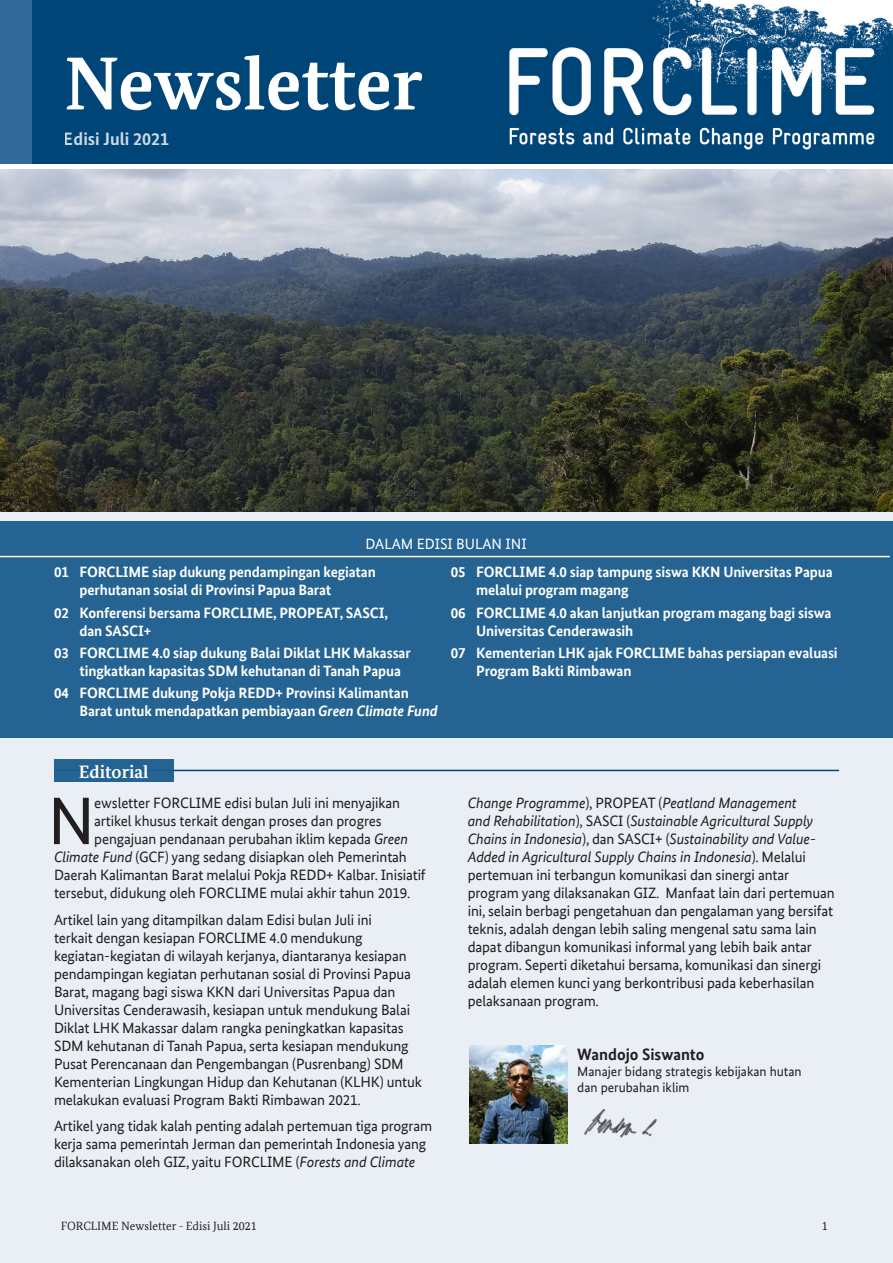
<style>
.page{position:relative;width:893px;height:1263px;background:#fff}
.page>*{position:absolute;margin:0;border:0;box-sizing:border-box;transform-origin:0 0}
.Nesletter_Title{font:700 75px "Bundes Serif Office";color:#fff}
.Body_Text{font:67.2px "Bundes Sans Office";color:#231f20}
.t1{font:700 18px "Bundes Sans Office";color:#fff}
.Header_01{font:700 18px "Bundes Serif Office";color:#fff}
.Body_Text-2{font:700 16.5px "Bundes Sans Office";color:#231f20}
.Body_Text-3{font:15px/18px "Bundes Sans Office";letter-spacing:-.01em;color:#231f20}
.Featured{font:700 15px/18px "Bundes Sans Office";letter-spacing:-.01em;color:#fff}
.Sub_Header{font:15px "Bundes Sans Office";color:#fff}
.Body_Text-4{font:13.5px/16.2px "Bundes Sans Office";color:#231f20}
.Headline_Text{font:12px "Bundes Serif Office";color:#231f20}
.s1{font-style:italic}
</style>
<div class="page">
<div style="left:0;top:170px;width:893px;height:1093px;background:#eaeff5"></div>
<hr style="left:54px;top:770px;width:785px;height:1px;background:#004578">
<div style="left:32px;top:0;width:861px;height:164px;background:#004578"></div>
<div style="left:0;top:521px;width:893px;height:216px;background:#246392"></div>
<div style="left:0;top:0;width:32px;height:164px;background:#316a99"></div>
<img style="left:509px;top:0;width:384px;height:150px">
<hr style="left:0;top:556px;width:890px;height:1px;background:#fff">
<div style="left:54px;top:759px;width:119px;height:23px;background:#246392"></div>
<img style="left:0;top:169px;width:893px;height:343px">
<img style="left:469px;top:1046px;width:98px;height:97px">
<img style="left:584px;top:1109px;width:73px;height:29px">
<p class="Nesletter_Title" style="left:64px;top:40px;width:360px">Newsletter</p>
<p class="t1" style="left:64px;top:128px;width:107px">Edisi Juli 2021</p>
<p class="Sub_Header" style="left:365px;top:535px;width:163px">DALAM EDISI BULAN INI</p>
<p class="Featured" style="left:80px;top:563px;width:298px;text-indent:-26px">01 FORCLIME siap dukung pendampingan kegiatan perhutanan sosial di Provinsi Papua Barat</p>
<p class="Featured" style="left:80px;top:603px;width:310px;text-indent:-26px">02 Konferensi bersama FORCLIME, PROPEAT, SASCI, dan SASCI+</p>
<p class="Featured" style="left:80px;top:644px;width:333px;text-indent:-26px">03 FORCLIME 4.0 siap dukung Balai Diklat LHK Makassar tingkatkan kapasitas SDM kehutanan di Tanah Papua</p>
<p class="Featured" style="left:80px;top:684px;width:360px;text-indent:-26px">04 FORCLIME dukung Pokja REDD+ Provinsi Kalimantan<br>Barat untuk mendapatkan pembiayaan <span class="s1">Green Climate Fund</span></p>
<p class="Featured" style="left:476px;top:563px;width:358px;text-indent:-26px">05 FORCLIME 4.0 siap tampung siswa KKN Universitas Papua melalui program magang</p>
<p class="Featured" style="left:476px;top:603px;width:357px;text-indent:-26px">06 FORCLIME 4.0 akan lanjutkan program magang bagi siswa<br>Universitas Cenderawasih</p>
<p class="Featured" style="left:476px;top:644px;width:363px;text-indent:-26px">07 Kementerian LHK ajak FORCLIME bahas persiapan evaluasi<br>Program Bakti Rimbawan</p>
<p class="Header_01" style="left:79px;top:761px;width:71px">Editorial</p>
<p class="Body_Text" style="left:48px;top:783px;width:49px">N</p>
<p class="Body_Text-3" style="left:94px;top:794px;width:307px">ewsletter FORCLIME edisi bulan Juli ini menyajikan</p>
<p class="Body_Text-3" style="left:94px;top:812px;width:289px">artikel khusus terkait dengan proses dan progres</p>
<p class="Body_Text-3" style="left:94px;top:830px;width:315px">pengajuan pendanaan perubahan iklim kepada <span class="s1">Green</span></p>
<p class="Body_Text-3" style="left:54px;top:848px;width:354px"><span class="s1">Climate Fund</span> (GCF) yang sedang disiapkan oleh Pemerintah</p>
<p class="Body_Text-3" style="left:54px;top:866px;width:373px">Daerah Kalimantan Barat melalui Pokja REDD+ Kalbar. Inisiatif</p>
<p class="Body_Text-3" style="left:54px;top:884px;width:358px">tersebut, didukung oleh FORCLIME mulai akhir tahun 2019.</p>
<p class="Body_Text-3" style="left:54px;top:910px;width:369px">Artikel lain yang ditampilkan dalam Edisi bulan Juli ini<br>terkait dengan kesiapan FORCLIME 4.0 mendukung kegiatan-kegiatan di wilayah kerjanya, diantaranya kesiapan pendampingan kegiatan perhutanan sosial di Provinsi Papua Barat, magang bagi siswa KKN dari Universitas Papua dan Universitas Cenderawasih, kesiapan untuk mendukung Balai Diklat LHK Makassar dalam rangka peningkatkan kapasitas SDM kehutanan di Tanah Papua, serta kesiapan mendukung Pusat Perencanaan dan Pengembangan (Pusrenbang) SDM Kementerian Lingkungan Hidup dan Kehutanan (KLHK) untuk melakukan evaluasi Program Bakti Rimbawan 2021.</p>
<p class="Body_Text-3" style="left:54px;top:1117px;width:380px">Artikel yang tidak kalah penting adalah pertemuan tiga program kerja sama pemerintah Jerman dan pemerintah Indonesia yang dilaksanakan oleh GIZ, yaitu FORCLIME (<span class="s1">Forests and Climate</span></p>
<p class="Body_Text-3" style="left:468px;top:794px;width:368px"><span class="s1">Change Programme</span>), PROPEAT (<span class="s1">Peatland Management<br>and Rehabilitation</span>), SASCI (<span class="s1">Sustainable Agricultural Supply Chains in Indonesia</span>), dan SASCI+ (<span class="s1">Sustainability and Value-Added in Agricultural Supply Chains in Indonesia</span>). Melalui pertemuan ini terbangun komunikasi dan sinergi antar program yang dilaksanakan GIZ. Manfaat lain dari pertemuan ini, selain berbagi pengetahuan dan pengalaman yang bersifat teknis, adalah dengan lebih saling mengenal satu sama lain dapat dibangun komunikasi informal yang lebih baik antar program. Seperti diketahui bersama, komunikasi dan sinergi adalah elemen kunci yang berkontribusi pada keberhasilan pelaksanaan program.</p>
<p class="Body_Text-2" style="left:577px;top:1045px;width:129px">Wandojo Siswanto</p>
<p class="Body_Text-4" style="left:577px;top:1063px;width:226px">Manajer bidang strategis kebijakan hutan dan perubahan iklim</p>
<p class="Headline_Text" style="left:61px;top:1219px;width:198px">FORCLIME Newsletter - Edisi Juli 2021</p>
<p class="Headline_Text" style="left:822px;top:1219px;width:7px">1</p>
</div>
